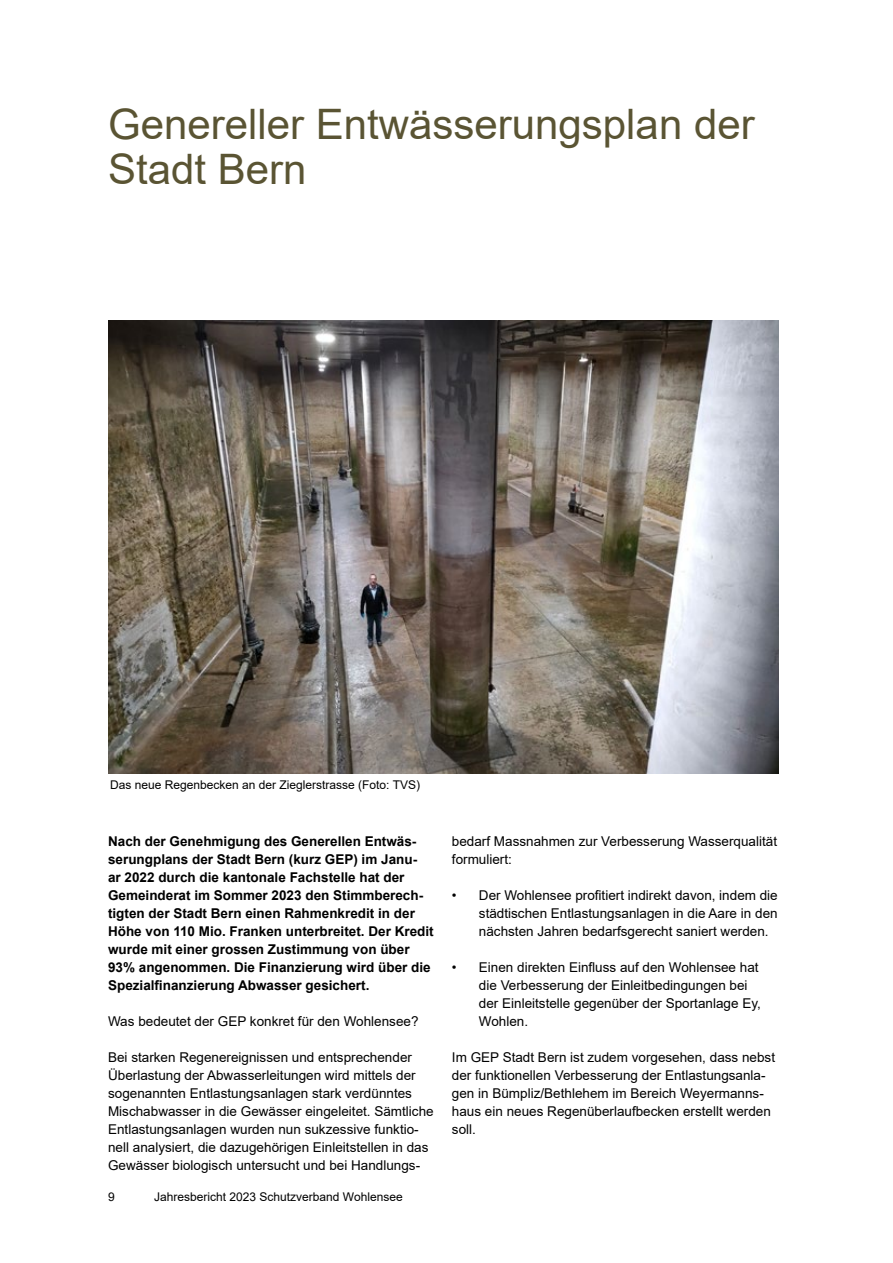
<style>
.page{position:relative;width:893px;height:1263px;background:#fff}
.page>*{position:absolute;margin:0;border:0;box-sizing:border-box;transform-origin:0 0}
.t1{font:42px/45px "Arial";color:#5a5433}
.t2{font:13.5px/18px "Arial";color:#000}
.t3{font:700 13.5px/18px "Arial";color:#000}
.t4{font:12px "Arial";color:#000}
</style>
<div class="page">
<img style="left:108px;top:321px;width:670px;height:453px">
<h1 class="t1" style="left:108px;top:101px;width:648px">Genereller Entwässerungsplan der<br>Stadt Bern</h1>
<p class="t4" style="left:110px;top:777px;width:311px">Das neue Regenbecken an der Zieglerstrasse (Foto: TVS)</p>
<p class="t3" style="left:108px;top:832px;width:327px">Nach der Genehmigung des Generellen Entwäs&shy;serungplans der Stadt Bern (kurz GEP) im Janu-<br>ar 2022 durch die kantonale Fachstelle hat der Gemeinderat im Sommer 2023 den Stimmberech&shy;tigten der Stadt Bern einen Rahmenkredit in der Höhe von 110 Mio. Franken unterbreitet. Der Kredit wurde mit einer grossen Zustimmung von über 93% angenommen. Die Finanzierung wird über die Spezialfinanzierung Abwasser gesichert.</p>
<p class="t2" style="left:108px;top:1012px;width:312px">Was bedeutet der GEP konkret für den Wohlensee?</p>
<p class="t2" style="left:108px;top:1048px;width:327px">Bei starken Regenereignissen und entsprechender Überlastung der Abwasserleitungen wird mittels der sogenannten Entlastungsanlagen stark verdünntes Mischabwasser in die Gewässer eingeleitet. Sämtliche Entlastungsanlagen wurden nun sukzessive funktio&shy;nell analysiert, die dazugehörigen Einleitstellen in das Gewässer biologisch untersucht und bei Handlungs-</p>
<p class="t4" style="left:108px;top:1189px;width:8px">9</p>
<p class="t4" style="left:154px;top:1189px;width:250px">Jahresbericht 2023 Schutzverband Wohlensee</p>
<p class="t2" style="left:452px;top:832px;width:327px">bedarf Massnahmen zur Verbesserung Wasserqualität formuliert:</p>
<p class="t2" style="left:479px;top:886px;width:300px;text-align:justify;text-indent:-27px">• Der Wohlensee profitiert indirekt davon, indem die städtischen Entlastungsanlagen in die Aare in den nächsten Jahren bedarfsgerecht saniert werden.</p>
<p class="t2" style="left:479px;top:958px;width:283px;text-indent:-27px">• Einen direkten Einfluss auf den Wohlensee hat die Verbesserung der Einleitbedingungen bei der Einleitstelle gegenüber der Sportanlage Ey, Wohlen.</p>
<p class="t2" style="left:452px;top:1048px;width:325px">Im GEP Stadt Bern ist zudem vorgesehen, dass nebst der funktionellen Verbesserung der Entlastungsanla&shy;gen in Bümpliz/Bethlehem im Bereich Weyermanns&shy;haus ein neues Regenüberlaufbecken erstellt werden soll.</p>
</div>
